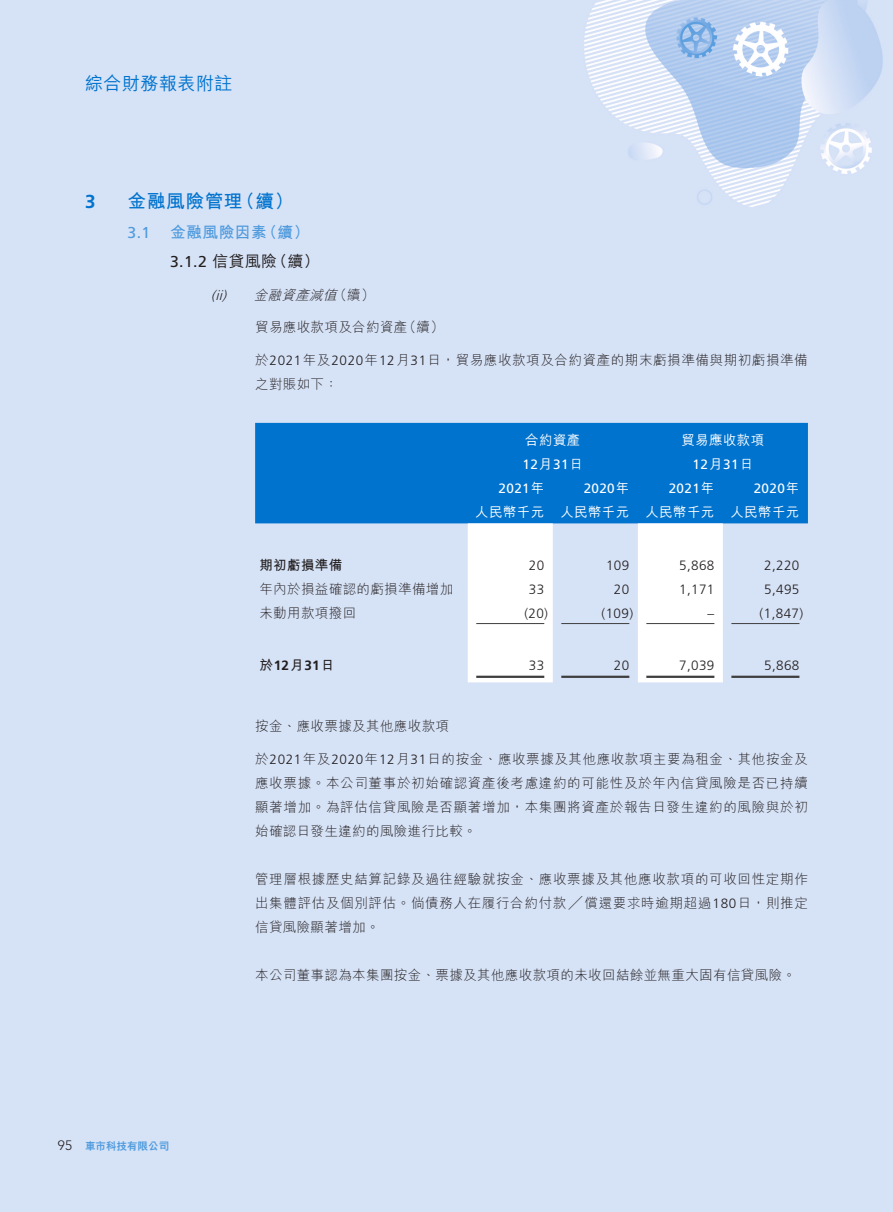
<style>
.page{position:relative;width:893px;height:1212px;background:#d6e2f6}
.page>*{position:absolute;margin:0;border:0;box-sizing:border-box;transform-origin:0 0}
.t1{font:700 18.75px "M Hei HK";letter-spacing:.03em;color:#0073ce}
.t2{font:700 18.75px "Frutiger LT Std";color:#0073ce}
.t3{font:500 18px "M Hei HK";letter-spacing:.03em;color:#0073ce}
.t4{font:700 15.75px "M Hei HK";letter-spacing:.03em;color:#4d9add}
.t5{font:15.75px "Frutiger LT Std";color:#231f20}
.t6{font:15.75px "Frutiger LT Std";color:#4d9add}
.t7{font:500 15.75px "M Hei HK";color:#231f20}
.t8{font:300 13.5px/24px "M Hei HK";letter-spacing:.03em;color:#231f20;text-align:justify}
.t9{font:300 13.5px "Frutiger LT Std";letter-spacing:.03em;color:#231f20}
.t10{font:13.5px "Frutiger LT Std";letter-spacing:.03em;color:#fff}
.t11{font:500 13.5px "M Hei HK";letter-spacing:.03em;color:#fff}
.t12{font:700 13.5px "Frutiger LT Std";color:#231f20}
.t13{font:italic 300 13.5px "M Hei HK";color:#231f20}
.t14{font:700 13.5px "M Hei HK";letter-spacing:.03em;color:#231f20}
.t15{font:italic 300 13.5px "Frutiger LT Std";color:#231f20}
.t16{font:300 13.5px "Avenir LT Std";color:#231f20}
.t17{font:800 10.5px "M Hei HK";color:#4d9add}
.s1{font-family:"M Hei HK";font-weight:500}
.s2{font-family:"Frutiger LT Std"}
.s3{font-family:"M Hei HK"}
</style>
<div class="page">
<div style="left:255px;top:423px;width:553px;height:100px;background:#0073ce"></div>
<svg style="left:468px;top:523px;width:255px;height:159px"></svg>
<hr style="left:476px;top:623px;width:68px;height:1px;background:#3e3e3f">
<hr style="left:561px;top:623px;width:68px;height:1px;background:#3e3e3f">
<hr style="left:646px;top:623px;width:68px;height:1px;background:#3e3e3f">
<hr style="left:731px;top:623px;width:68px;height:1px;background:#3e3e3f">
<hr style="left:476px;top:676px;width:68px;height:2px;background:#3e3e3f">
<hr style="left:561px;top:676px;width:68px;height:2px;background:#3e3e3f">
<hr style="left:646px;top:676px;width:68px;height:2px;background:#3e3e3f">
<hr style="left:731px;top:676px;width:68px;height:2px;background:#3e3e3f">
<h2 class="t3" style="left:85px;top:71px;width:149px">綜合財務報表附註</h2>
<h1 class="t2" style="left:85px;top:191px;width:12px">3</h1>
<h1 class="t1" style="left:128px;top:188px;width:117px">金融風險管理</h1>
<h1 class="t1" style="left:236px;top:188px;width:59px">（續(</h1>
<p class="t6" style="left:128px;top:223px;width:24px">3.1</p>
<p class="t4" style="left:170px;top:220px;width:98px">金融風險因素</p>
<p class="t4" style="left:261px;top:220px;width:50px">（續(</p>
<p class="t5" style="left:170px;top:252px;width:108px">3.1.2 <span class="s1">信貸風險</span></p>
<p class="t7" style="left:271px;top:250px;width:50px">（續(</p>
<p class="t15" style="left:211px;top:287px;width:16px">i i(</p>
<p class="t15" style="left:222px;top:287px;width:9px">)</p>
<p class="t8" style="left:333px;top:282px;width:43px">（續(</p>
<p class="t13" style="left:254px;top:288px;width:88px">金融資產減值</p>
<p class="t8" style="left:403px;top:315px;width:43px">（續(</p>
<p class="t8" style="left:255px;top:315px;width:154px">貿易應收款項及合約資產</p>
<p class="t8" style="left:255px;top:347px;width:554px">於<span class="s2">2021</span>年及<span class="s2">2020</span>年<span class="s2">12</span>月<span class="s2">31</span>日，貿易應收款項及合約資產的期末虧損準備與期初虧損準備之對賬如下：</p>
<p class="t11" style="left:525px;top:430px;width:57px">合約資產</p>
<p class="t11" style="left:681px;top:430px;width:84px">貿易應收款項</p>
<p class="t10" style="left:522px;top:456px;width:62px">12<span class="s1">月</span>31<span class="s1">日</span></p>
<p class="t10" style="left:693px;top:456px;width:62px">12<span class="s1">月</span>31<span class="s1">日</span></p>
<p class="t10" style="left:499px;top:480px;width:47px">2021<span class="s1">年</span></p>
<p class="t10" style="left:584px;top:480px;width:47px">2020<span class="s1">年</span></p>
<p class="t10" style="left:669px;top:480px;width:47px">2021<span class="s1">年</span></p>
<p class="t10" style="left:754px;top:480px;width:47px">2020<span class="s1">年</span></p>
<p class="t11" style="left:475px;top:502px;width:71px">人民幣千元</p>
<p class="t11" style="left:560px;top:502px;width:71px">人民幣千元</p>
<p class="t11" style="left:645px;top:502px;width:71px">人民幣千元</p>
<p class="t11" style="left:730px;top:502px;width:71px">人民幣千元</p>
<p class="t14" style="left:259px;top:555px;width:84px">期初虧損準備</p>
<p class="t9" style="left:529px;top:557px;width:17px">20</p>
<p class="t9" style="left:606px;top:557px;width:25px">109</p>
<p class="t9" style="left:679px;top:557px;width:37px">5,868</p>
<p class="t9" style="left:764px;top:557px;width:37px">2,220</p>
<p class="t8" style="left:259px;top:576px;width:195px">年內於損益確認的虧損準備增加</p>
<p class="t9" style="left:529px;top:581px;width:17px">33</p>
<p class="t9" style="left:614px;top:581px;width:17px">20</p>
<p class="t9" style="left:679px;top:581px;width:37px">1,171</p>
<p class="t9" style="left:764px;top:581px;width:37px">5,495</p>
<p class="t8" style="left:259px;top:600px;width:98px">未動用款項撥回</p>
<p class="t9" style="left:524px;top:605px;width:25px">)20(</p>
<p class="t9" style="left:602px;top:605px;width:33px">)109(</p>
<p class="t9" style="left:708px;top:605px;width:8px">–</p>
<p class="t9" style="left:760px;top:605px;width:45px">)1,847(</p>
<p class="t12" style="left:259px;top:658px;width:76px"><span class="s3">於</span>12<span class="s3">月</span>31<span class="s3">日</span></p>
<p class="t9" style="left:529px;top:658px;width:17px">33</p>
<p class="t9" style="left:614px;top:658px;width:17px">20</p>
<p class="t9" style="left:679px;top:658px;width:37px">7,039</p>
<p class="t9" style="left:764px;top:658px;width:37px">5,868</p>
<p class="t8" style="left:255px;top:714px;width:195px">按金、應收票據及其他應收款項</p>
<p class="t8" style="left:255px;top:747px;width:554px">於<span class="s2">2021</span>年及<span class="s2">2020</span>年<span class="s2">12</span>月<span class="s2">31</span>日的按金、應收票據及其他應收款項主要為租金、其他按金及應收票據。本公司董事於初始確認資產後考慮違約的可能性及於年內信貸風險是否已持續顯著增加。為評估信貸風險是否顯著增加，本集團將資產於報告日發生違約的風險與於初始確認日發生違約的風險進行比較。</p>
<p class="t8" style="left:255px;top:867px;width:554px">管理層根據歷史結算記錄及過往經驗就按金、應收票據及其他應收款項的可收回性定期作出集體評估及個別評估。倘債務人在履行合約付款╱償還要求時逾期超過<span class="s2">180</span>日，則推定信貸風險顯著增加。</p>
<p class="t8" style="left:255px;top:963px;width:542px">本公司董事認為本集團按金、票據及其他應收款項的未收回結餘並無重大固有信貸風險。</p>
<p class="t16" style="left:58px;top:1138px;width:16px">95</p>
<p class="t17" style="left:85px;top:1141px;width:86px">車市科技有限公司</p>
</div>
